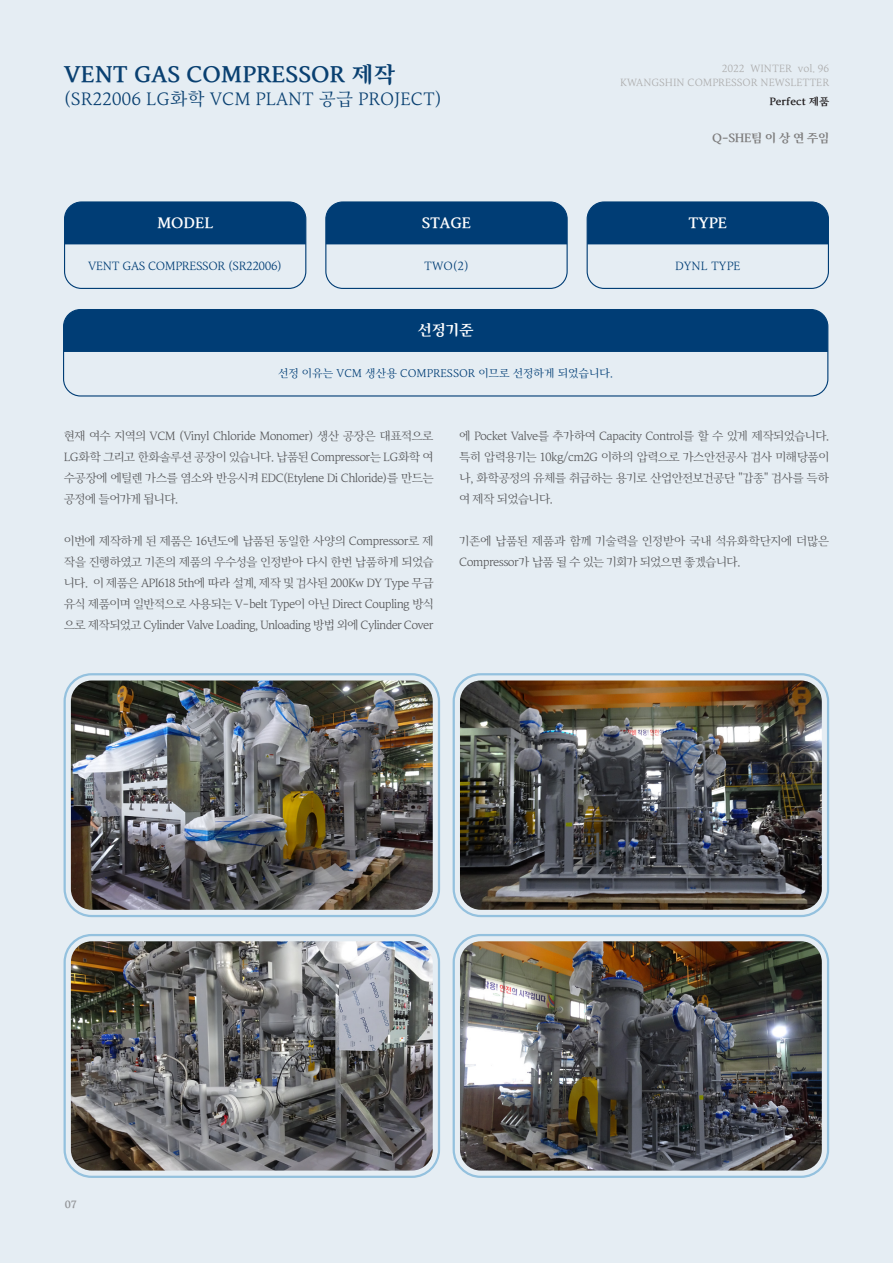
<style>
.page{position:relative;width:893px;height:1263px;background:#e5edf3}
.page>*{position:absolute;margin:0;border:0;box-sizing:border-box;transform-origin:0 0}
.t1{font:22.5px "Arita buri Bold OTF";color:#094071}
.t2{font:18px "Arita buri Medium OTF";color:#094071}
.t3{font:15px "Arita buri Bold OTF";color:#fff}
.t4{font:12px/21px "Arita buri Medium OTF";letter-spacing:-.05em;color:#57585a;text-align:justify}
.t5{font:12px "Arita buri Medium OTF";letter-spacing:-.025em;color:#003d75}
.ÿFFFFB9ÿFFFFD9ÿFFFF{font:12px "Arita buri Bold OTF";letter-spacing:-.03em;color:#7d7c7c}
.t6{font:12px "Arita buri Medium OTF";color:#003d75}
.t7{font:11.25px "Arita buri Medium OTF";color:#003d75}
.t8{font:10.5px "Arita buri Medium OTF";color:#adadad}
.t9{font:10.5px "Arita buri Bold OTF";color:#231f20}
.t10{font:10.5px "Arita buri Bold OTF";color:#939598}
</style>
<div class="page">
<div style="left:64px;top:201px;width:242px;height:88px;border:1px solid #003d75;border-radius:17px"></div>
<div style="left:325px;top:201px;width:243px;height:88px;border:1px solid #003d75;border-radius:17px"></div>
<div style="left:587px;top:201px;width:242px;height:88px;border:1px solid #003d75;border-radius:17px"></div>
<div style="left:65px;top:202px;width:241px;height:42px;background:#003d75"></div>
<div style="left:326px;top:202px;width:241px;height:42px;background:#003d75"></div>
<div style="left:587px;top:202px;width:241px;height:42px;background:#003d75"></div>
<div style="left:63px;top:309px;width:765px;height:87px;border:1px solid #003d75;border-radius:17px"></div>
<div style="left:64px;top:310px;width:764px;height:42px;background:#003d75"></div>
<div style="left:64px;top:673px;width:376px;height:244px;border:2px solid #94c1de;border-radius:27px"></div>
<div style="left:453px;top:673px;width:376px;height:244px;border:2px solid #94c1de;border-radius:27px"></div>
<div style="left:64px;top:934px;width:376px;height:244px;border:2px solid #94c1de;border-radius:27px"></div>
<div style="left:453px;top:934px;width:376px;height:244px;border:2px solid #94c1de;border-radius:27px"></div>
<img style="left:71px;top:680px;width:362px;height:230px">
<img style="left:460px;top:680px;width:362px;height:230px">
<img style="left:71px;top:941px;width:362px;height:229px">
<img style="left:460px;top:941px;width:362px;height:229px">
<p class="t1" style="left:64px;top:62px;width:333px">VENT GAS COMPRESSOR 제작</p>
<p class="t2" style="left:64px;top:90px;width:380px">(SR22006 LG화학 VCM PLANT 공급 PROJECT)</p>
<p class="t8" style="left:722px;top:63px;width:109px">2022 WINTER vol. 96</p>
<p class="t8" style="left:620px;top:77px;width:211px">KWANGSHIN COMPRESSOR NEWSLETTER</p>
<p class="t9" style="left:769px;top:96px;width:61px">Perfect 제품</p>
<p class="ÿFFFFB9ÿFFFFD9ÿFFFF" style="left:712px;top:132px;width:118px">Q-SHE팀 이 상 연 주임</p>
<p class="t3" style="left:157px;top:214px;width:58px">MODEL</p>
<p class="t3" style="left:422px;top:214px;width:51px">STAGE</p>
<p class="t3" style="left:688px;top:214px;width:40px">TYPE</p>
<p class="t5" style="left:88px;top:260px;width:195px">VENT GAS COMPRESSOR (SR22006)</p>
<p class="t5" style="left:424px;top:260px;width:46px">TWO(2)</p>
<p class="t6" style="left:675px;top:260px;width:67px">DYNL TYPE</p>
<p class="t3" style="left:418px;top:322px;width:57px">선정기준</p>
<p class="t7" style="left:278px;top:367px;width:336px">선정 이유는 VCM 생산용 COMPRESSOR 이므로 선정하게 되었습니다.</p>
<p class="t4" style="left:64px;top:426px;width:371px">현재 여수 지역의 VCM (Vinyl Chloride Monomer) 생산 공장은 대표적으로 LG화학 그리고 한화솔루션 공장이 있습니다. 납품된 Compressor는 LG화학 여 수공장에 에틸렌 가스를 염소와 반응시켜 EDC(Etylene Di Chloride)를 만드는 공정에 들어가게 됩니다.</p>
<p class="t4" style="left:64px;top:531px;width:371px">이번에 제작하게 된 제품은 16년도에 납품된 동일한 사양의 Compressor로 제 작을 진행하였고 기존의 제품의 우수성을 인정받아 다시 한번 납품하게 되었습 니다. 이 제품은 API618 5th에 따라 설계, 제작 및 검사된 200Kw DY Type 무급 유식 제품이며 일반적으로 사용되는 V-belt Type이 아닌 Direct Coupling 방식 으로 제작되었고 Cylinder Valve Loading, Unloading 방법 외에 Cylinder Cover</p>
<p class="t4" style="left:459px;top:426px;width:371px">에 Pocket Valve를 추가하여 Capacity Control를 할 수 있게 제작되었습니다. 특히 압력용기는 10kg/cm2G 이하의 압력으로 가스안전공사 검사 미해당품이 나, 화학공정의 유체를 취급하는 용기로 산업안전보건공단 "갑종" 검사를 득하 여 제작 되었습니다.</p>
<p class="t4" style="left:459px;top:531px;width:371px">기존에 납품된 제품과 함께 기술력을 인정받아 국내 석유화학단지에 더많은<br>Compressor가 납품 될 수 있는 기회가 되었으면 좋겠습니다.</p>
<p class="t10" style="left:65px;top:1198px;width:14px">07</p>
</div>
